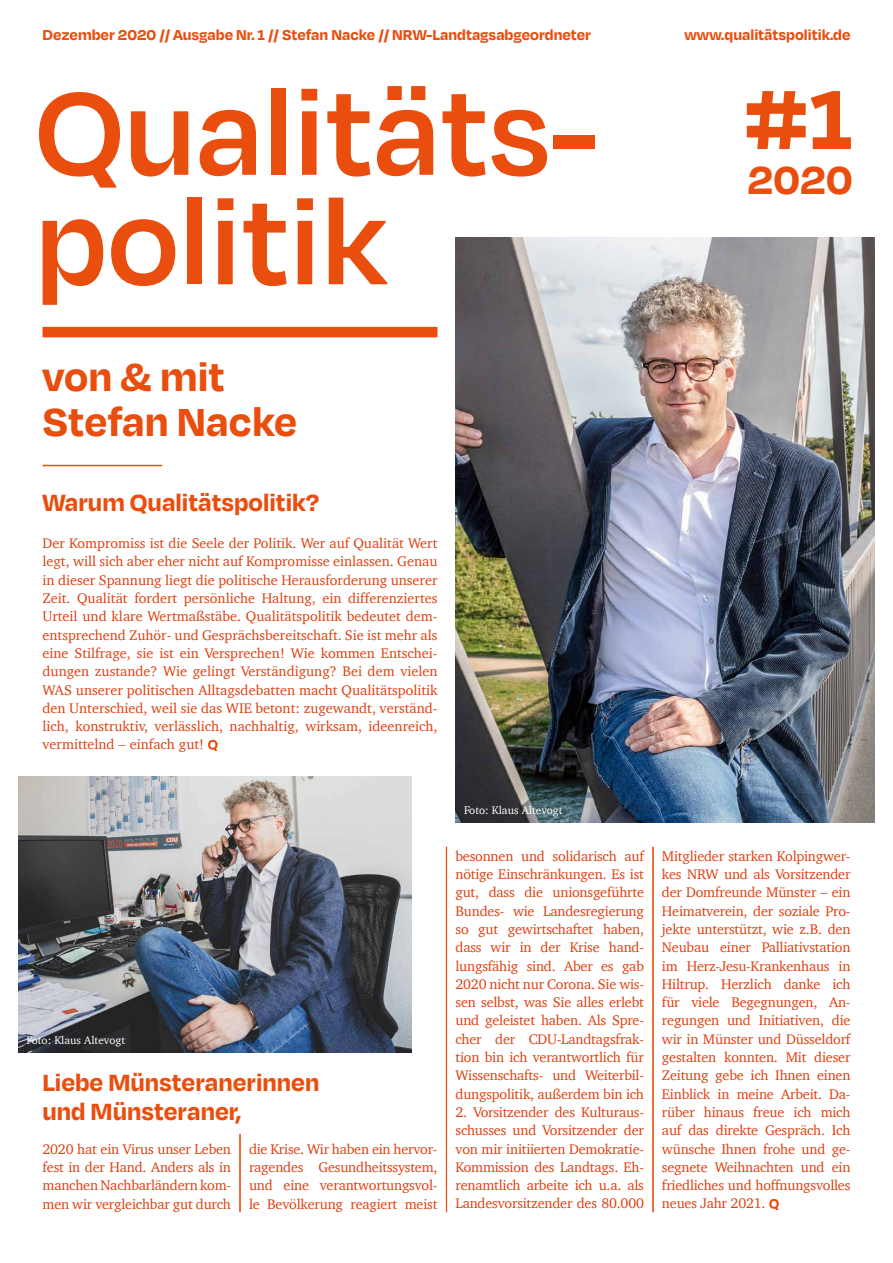
<style>
.page{position:relative;width:893px;height:1263px;background:#fff}
.page>*{position:absolute;margin:0;border:0;box-sizing:border-box;transform-origin:0 0}
.t1{font:600 135px "Degular";color:#e94e0f}
.t2{font:700 96.45px "Degular";color:#e94e0f}
.t3{font:700 45px/45px "Degular";color:#e94e0f}
.t4{font:700 27px/28.5px "Degular";color:#e94e0f}
.t5{font:700 16.5px "Degular";color:#e94e0f}
.t6{font:14.25px/18.3px "Charter";letter-spacing:-.015em;color:#de3f0f;text-align:justify}
.t7{font:11.25px "Charter";color:#fff}
</style>
<div class="page">
<img style="left:18px;top:777px;width:394px;height:275px">
<img style="left:455px;top:237px;width:420px;height:586px">
<svg style="left:769px;top:1199px;width:10px;height:11px"></svg>
<hr style="left:239px;top:1134px;width:2px;height:78px;background:#e94e0f">
<hr style="left:446px;top:847px;width:1px;height:365px;background:#e94e0f">
<hr style="left:652px;top:847px;width:1px;height:365px;background:#e94e0f">
<svg style="left:208px;top:740px;width:10px;height:11px"></svg>
<hr style="left:43px;top:465px;width:119px;height:1px;background:#e94e0f">
<div style="left:43px;top:327px;width:394px;height:10px;background:#e94e0f"></div>
<p class="t5" style="left:43px;top:25px;width:550px">Dezember 2020 // Ausgabe Nr. 1 // Stefan Nacke // NRW-Landtagsabgeordneter</p>
<p class="t5" style="left:684px;top:25px;width:168px">www.qualitätspolitik.de</p>
<h1 class="t1" style="left:35px;top:49px;width:564px">Qualitäts-</h1>
<h1 class="t1" style="left:35px;top:158px;width:353px">politik</h1>
<h2 class="t2" style="left:743px;top:57px;width:112px">#1</h2>
<h3 class="t3" style="left:748px;top:155px;width:107px">2020</h3>
<h3 class="t3" style="left:43px;top:352px;width:256px">von &amp; mit<br>Stefan Nacke</h3>
<h3 class="t4" style="left:43px;top:487px;width:278px">Warum Qualitätspolitik?</h3>
<p class="t6" style="left:43px;top:534px;width:396px">Der Kompromiss ist die Seele der Politik. Wer auf Qualität Wert legt, will sich aber eher nicht auf Kompromisse einlassen. Genau in dieser Spannung liegt die politische Herausforderung unserer Zeit. Qualität fordert persönliche Haltung, ein differenziertes Urteil und klare Wertmaßstäbe. Qualitätspolitik bedeutet dem&shy;entsprechend Zuhör- und Gesprächsbereitschaft. Sie ist mehr als eine Stilfrage, sie ist ein Versprechen! Wie kommen Entschei&shy;dungen zustande? Wie gelingt Verständigung? Bei dem vielen WAS unserer politischen Alltagsdebatten macht Qualitätspolitik den Unterschied, weil sie das WIE betont: zugewandt, verständ&shy;lich, konstruktiv, verlässlich, nachhaltig, wirksam, ideenreich, vermittelnd – einfach gut!</p>
<p class="t7" style="left:27px;top:1030px;width:100px">Foto: Klaus Altevogt</p>
<h3 class="t4" style="left:42px;top:1067px;width:278px">Liebe Münsteranerinnen und Münsteraner,</h3>
<p class="t6" style="left:43px;top:1139px;width:190px">2020 hat ein Virus unser Leben fest in der Hand. Anders als in manchen Nachbarländern kom&shy;men wir vergleichbar gut durch</p>
<p class="t6" style="left:249px;top:1139px;width:190px">die Krise. Wir haben ein hervor&shy;ragendes Gesundheitssystem, und eine verantwortungsvol&shy;le Bevölkerung reagiert meist</p>
<p class="t7" style="left:464px;top:801px;width:100px">Foto: Klaus Altevogt</p>
<p class="t6" style="left:455px;top:846px;width:190px">besonnen und solidarisch auf nötige Einschränkungen. Es ist gut, dass die unionsgeführte Bundes- wie Landesregierung so gut gewirtschaftet haben, dass wir in der Krise hand&shy;lungsfähig sind. Aber es gab 2020 nicht nur Corona. Sie wis&shy;sen selbst, was Sie alles erlebt und geleistet haben. Als Spre&shy;cher der CDU-Landtagsfrak&shy;tion bin ich verantwortlich für Wissenschafts- und Weiterbil&shy;dungspolitik, außerdem bin ich</p>
<p class="t6" style="left:455px;top:1103px;width:190px">2. Vorsitzender des Kulturaus&shy;schusses und Vorsitzender der von mir initiierten Demokratie-Kommission des Landtags. Eh&shy;renamtlich arbeite ich u.a. als Landesvorsitzender des 80.000</p>
<p class="t6" style="left:662px;top:846px;width:190px">Mitglieder starken Kolpingwer&shy;kes NRW und als Vorsitzender der Domfreunde Münster – ein Heimatverein, der soziale Pro&shy;jekte unterstützt, wie z.B. den Neubau einer Palliativstation im Herz-Jesu-Krankenhaus in Hiltrup. Herzlich danke ich für viele Begegnungen, An&shy;regungen und Initiativen, die wir in Münster und Düsseldorf gestalten konnten. Mit dieser Zeitung gebe ich Ihnen einen Einblick in meine Arbeit. Da&shy;rüber hinaus freue ich mich auf das direkte Gespräch. Ich wünsche Ihnen frohe und ge&shy;segnete Weihnachten und ein friedliches und hoffnungsvolles neues Jahr 2021.</p>
</div>
